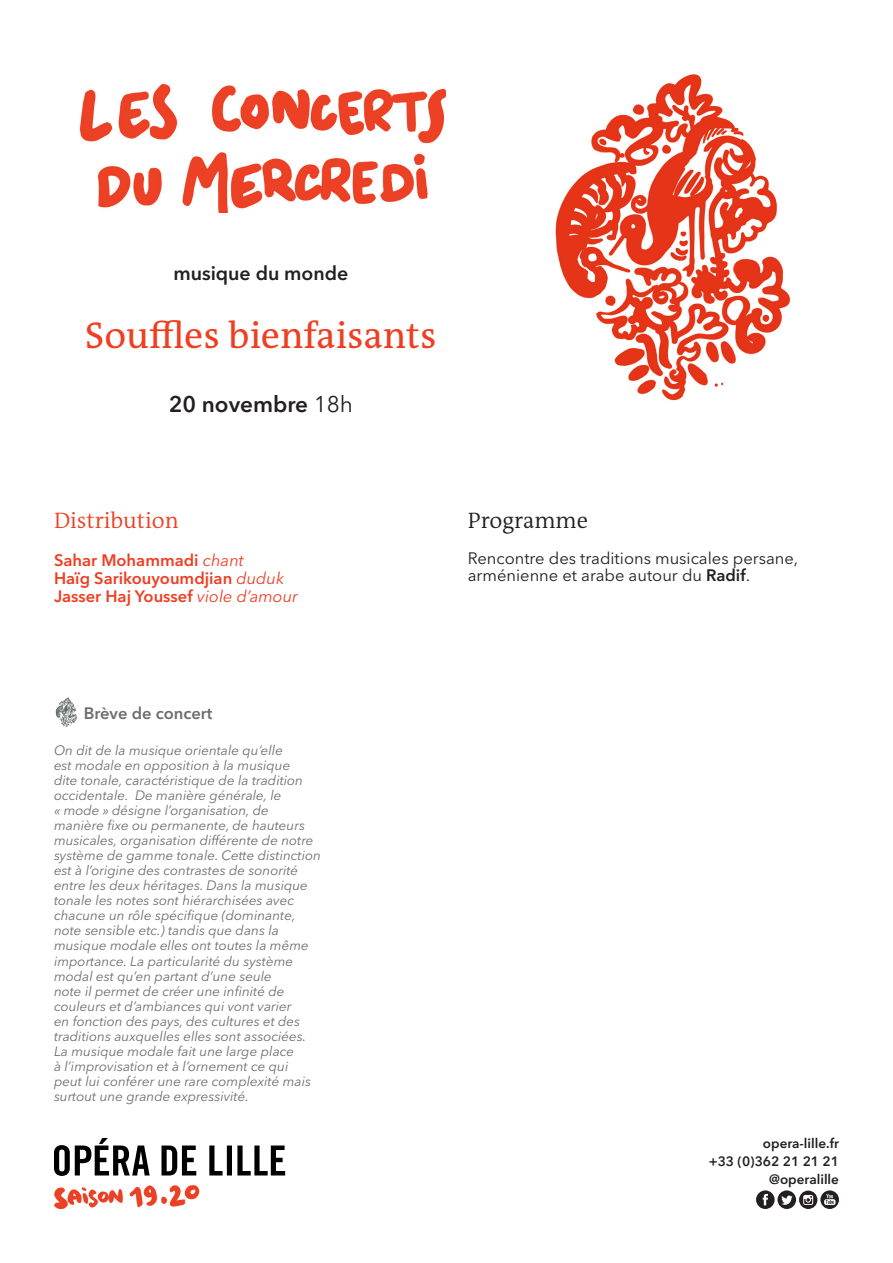
<style>
.page{position:relative;width:893px;height:1263px;background:#fff}
.page>*{position:absolute;margin:0;border:0;box-sizing:border-box;transform-origin:0 0}
.t1{font:37.5px "The Antiqua B W5 Plain";color:#ef3e22}
.t2{font:600 22.5px "Avenir Next LT Pro";color:#231f20}
.t3{font:300 22.5px "The Antiqua B W4";color:#ef3e22}
.Plain_Text{font:300 22.5px "The Antiqua B W4";color:#231f20}
.t4{font:600 19.5px "Avenir Next LT Pro";color:#231f20}
.t5{font:600 16.5px "Avenir Next LT Pro";color:#ef3e22}
.Plain_Text-2{font:16.5px/16.5px "Avenir Next LT Pro";color:#231f20}
.t6{font:600 16.5px "Avenir Next LT Pro";color:#6c6d70}
.Plain_Text-3{font:italic 13.5px/15px "Avenir Next LT Pro";color:#6c6d70}
.t7{font:600 13.5px "Avenir Next LT Pro";color:#231f20}
.s1{font-weight:400}
.s2{font-weight:400;font-style:italic}
.s3{font-weight:600}
</style>
<div class="page">
<svg style="left:756px;top:1190px;width:83px;height:19px"></svg>
<svg style="left:54px;top:1138px;width:231px;height:38px"></svg>
<img style="left:54px;top:1185px;width:146px;height:24px">
<img style="left:79px;top:83px;width:366px;height:130px">
<img style="left:555px;top:74px;width:236px;height:327px">
<img style="left:55px;top:697px;width:22px;height:30px">
<p class="t4" style="left:173px;top:261px;width:177px">musique du monde</p>
<p class="t1" style="left:85px;top:311px;width:353px">Souffles bienfaisants</p>
<p class="t2" style="left:169px;top:391px;width:186px">20 novembre <span class="s1">18h</span></p>
<p class="t3" style="left:54px;top:506px;width:126px">Distribution</p>
<p class="t5" style="left:54px;top:550px;width:191px">Sahar Mohammadi <span class="s2">chant</span></p>
<p class="t5" style="left:54px;top:568px;width:232px">Haïg Sarikouyoumdjian <span class="s2">duduk</span></p>
<p class="t5" style="left:54px;top:586px;width:245px">Jasser Haj Youssef <span class="s2">viole d’amour</span></p>
<p class="Plain_Text" style="left:468px;top:506px;width:122px">Programme</p>
<p class="Plain_Text-2" style="left:468px;top:550px;width:332px">Rencontre des traditions musicales persane, arménienne et arabe autour du <span class="s3">Radif</span>.</p>
<p class="t6" style="left:84px;top:703px;width:130px">Brève de concert</p>
<p class="Plain_Text-3" style="left:54px;top:743px;width:268px">On dit de la musique orientale qu’elle<br>est modale en opposition à la musique<br>dite tonale, caractéristique de la tradition occidentale. De manière générale, le<br>« mode » désigne l’organisation, de manière fixe ou permanente, de hauteurs musicales, organisation différente de notre système de gamme tonale. Cette distinction est à l’origine des contrastes de sonorité entre les deux héritages. Dans la musique tonale les notes sont hiérarchisées avec chacune un rôle spécifique (dominante, note sensible etc.) tandis que dans la musique modale elles ont toutes la même importance. La particularité du système modal est qu’en partant d’une seule<br>note il permet de créer une infinité de couleurs et d’ambiances qui vont varier<br>en fonction des pays, des cultures et des traditions auxquelles elles sont associées.<br>La musique modale fait une large place<br>à l’improvisation et à l’ornement ce qui<br>peut lui conférer une rare complexité mais surtout une grande expressivité.</p>
<p class="t7" style="left:763px;top:1135px;width:78px">opera-lille.fr</p>
<p class="t7" style="left:709px;top:1153px;width:132px">+33 (0)362 21 21 21</p>
<p class="t7" style="left:769px;top:1171px;width:71px">@operalille</p>
</div>
